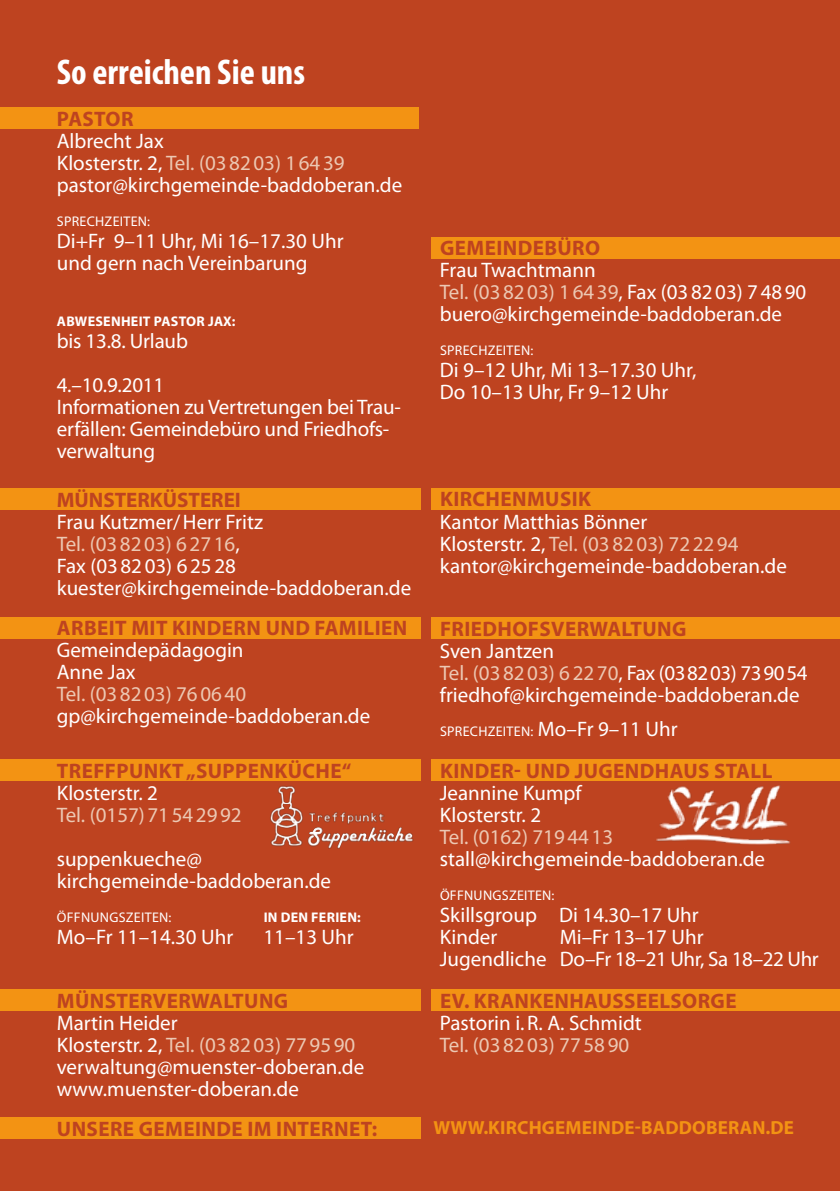
<style>
.page{position:relative;width:840px;height:1191px;background:#fff}
.page>*{position:absolute;margin:0;border:0;box-sizing:border-box;transform-origin:0 0}
.t1{font:700 condensed 36px "Myriad Pro";color:#fff}
.t2{font:21px/22px "Myriad Pro";color:#fff}
.t3{font:700 21px "Myriad Pro";letter-spacing:.02em;color:#be4320}
.t4{font:21px "Myriad Pro";color:#ecc8b3}
.t5{font:700 21px "Myriad Pro";color:#be4320}
.t6{font:700 19px "Myriad Pro";color:#f39313}
.t7{font:14px "Myriad Pro";letter-spacing:.02em;color:#fff}
.t8{font:700 14px "Myriad Pro";letter-spacing:.02em;color:#fff}
.s1{color:#ecc8b3}
.s2{font-size:14px}
</style>
<div class="page">
<div style="left:0;top:0;width:839px;height:1191px;background:#be4320"></div>
<div style="left:431px;top:237px;width:408px;height:21px;background:#f39313"></div>
<div style="left:431px;top:488px;width:408px;height:21px;background:#f39313"></div>
<div style="left:431px;top:989px;width:408px;height:21px;background:#f39313"></div>
<div style="left:0;top:488px;width:420px;height:21px;background:#f39313"></div>
<div style="left:0;top:617px;width:420px;height:22px;background:#f39313"></div>
<div style="left:0;top:759px;width:420px;height:21px;background:#f39313"></div>
<div style="left:0;top:989px;width:420px;height:21px;background:#f39313"></div>
<div style="left:0;top:1117px;width:420px;height:21px;background:#f39313"></div>
<div style="left:0;top:108px;width:418px;height:21px;background:#f39313"></div>
<div style="left:431px;top:617px;width:408px;height:22px;background:#f39313"></div>
<div style="left:431px;top:759px;width:408px;height:21px;background:#f39313"></div>
<img style="left:261px;top:780px;width:159px;height:69px">
<img style="left:652px;top:780px;width:141px;height:65px">
<h1 class="t1" style="left:57px;top:49px;width:250px">So erreichen Sie uns</h1>
<p class="t3" style="left:57px;top:105px;width:22px">PASTO</p>
<p class="t3" style="left:121px;top:105px;width:14px">R</p>
<p class="t2" style="left:57px;top:130px;width:347px">Albrecht Jax<br>Klosterstr. 2, <span class="s1">Tel. (038203) 16439 </span>pastor@kirchgemeinde-baddoberan.de</p>
<p class="t7" style="left:57px;top:213px;width:16px">Sprechzeiten</p>
<p class="t7" style="left:147px;top:213px;width:4px">:</p>
<p class="t2" style="left:57px;top:230px;width:288px">Di+Fr 9–11 Uhr, Mi 16–17.30 Uhr und gern nach Vereinbarung</p>
<p class="t8" style="left:57px;top:312px;width:19px">ABWESENHEIT</p>
<p class="t8" style="left:154px;top:312px;width:15px">PASTO</p>
<p class="t8" style="left:196px;top:312px;width:40px">R JAX:</p>
<p class="t2" style="left:57px;top:319px;width:133px;line-height:44px">bis 13.8. Urlaub<br>4.–10.9.2011</p>
<p class="t2" style="left:57px;top:396px;width:345px">Informationen zu Vertretungen bei Trau&shy;erfällen: Gemeindebüro und Friedhofs&shy;verwaltung</p>
<p class="t5" style="left:57px;top:486px;width:186px">MÜNSTERKÜSTEREI</p>
<p class="t2" style="left:57px;top:510px;width:356px">Frau Kutzmer/Herr Fritz<br><span class="s1">Tel. (038203) 62716</span>,<br>Fax (038203) 62528 kuester@kirchgemeinde-baddoberan.de</p>
<p class="t3" style="left:57px;top:614px;width:351px">ARBEIT MIT KINDERN UND FAMILIEN</p>
<p class="t2" style="left:57px;top:639px;width:188px">Gemeindepädagogin<br>Anne Jax</p>
<p class="t4" style="left:57px;top:681px;width:191px">Tel. (038203) 760640</p>
<p class="t2" style="left:57px;top:705px;width:315px">gp@kirchgemeinde-baddoberan.de</p>
<p class="t3" style="left:57px;top:757px;width:39px">TREFFPUNKT</p>
<p class="t3" style="left:186px;top:757px;width:36px">„SUPPENKÜCHE</p>
<p class="t3" style="left:341px;top:757px;width:11px">“</p>
<p class="t2" style="left:57px;top:781px;width:103px">Klosterstr. 2</p>
<p class="t4" style="left:57px;top:801px;width:186px">Tel. (0157)71542992</p>
<p class="t2" style="left:57px;top:847px;width:276px">suppenkueche@ kirchgemeinde-baddoberan.de</p>
<p class="t7" style="left:57px;top:908px;width:19px">Öffnungszeiten</p>
<p class="t7" style="left:168px;top:908px;width:4px">:</p>
<p class="t2" style="left:57px;top:925px;width:178px">Mo–Fr 11–14.30 Uhr</p>
<p class="t8" style="left:263px;top:908px;width:27px">IN DEN</p>
<p class="t8" style="left:311px;top:908px;width:51px">FERIEN:</p>
<p class="t2" style="left:263px;top:925px;width:92px">11–13 Uhr</p>
<p class="t3" style="left:57px;top:987px;width:233px">MÜNSTERVERWALTUNG</p>
<p class="t2" style="left:57px;top:1011px;width:309px">Martin Heider<br>Klosterstr. 2, <span class="s1">Tel. (038203) 779590 </span>verwaltung@muenster-doberan.de www.muenster-doberan.de</p>
<p class="t3" style="left:57px;top:1115px;width:28px">UNSE</p>
<p class="t3" style="left:110px;top:1115px;width:43px">RE GEMEINDE</p>
<p class="t3" style="left:247px;top:1115px;width:41px">IM INTE</p>
<p class="t3" style="left:321px;top:1115px;width:57px">RNET:</p>
<p class="t3" style="left:440px;top:235px;width:161px">GEMEINDEBÜRO</p>
<p class="t2" style="left:439px;top:259px;width:368px">Frau Twachtmann<br><span class="s1">Tel. (038203) 16439</span>, Fax (038203) 74890 buero@kirchgemeinde-baddoberan.de</p>
<p class="t7" style="left:440px;top:342px;width:16px">Sprechzeiten</p>
<p class="t7" style="left:530px;top:342px;width:4px">:</p>
<p class="t2" style="left:439px;top:359px;width:258px">Di 9–12 Uhr, Mi 13–17.30 Uhr,<br>Do 10–13 Uhr, Fr 9–12 Uhr</p>
<p class="t3" style="left:440px;top:486px;width:152px">KIRCHENMUSIK</p>
<p class="t2" style="left:439px;top:510px;width:348px">Kantor Matthias Bönner<br>Klosterstr. 2, <span class="s1">Tel. (038203) 722294 </span>kantor@kirchgemeinde-baddoberan.de</p>
<p class="t3" style="left:440px;top:615px;width:248px">FRIEDHOFSVERWALTUNG</p>
<p class="t2" style="left:439px;top:639px;width:369px">Sven Jantzen<br><span class="s1">Tel. (038203) 62270</span>, Fax (038203) 739054 friedhof@kirchgemeinde-baddoberan.de</p>
<p class="t7" style="left:440px;top:722px;width:16px">Sprechzeiten</p>
<p class="t2" style="left:530px;top:717px;width:149px"><span class="s2">:</span> Mo–Fr 9–11 Uhr</p>
<p class="t3" style="left:440px;top:757px;width:13px">KINDE</p>
<p class="t3" style="left:501px;top:757px;width:40px">R- UND</p>
<p class="t3" style="left:574px;top:757px;width:24px">JUGENDHAUS</p>
<p class="t3" style="left:713px;top:757px;width:25px">STALL</p>
<p class="t2" style="left:439px;top:781px;width:143px">Jeannine Kumpf<br>Klosterstr. 2</p>
<p class="t4" style="left:439px;top:823px;width:175px">Tel. (0162) 7194413</p>
<p class="t2" style="left:439px;top:847px;width:326px">stall@kirchgemeinde-baddoberan.de</p>
<p class="t7" style="left:440px;top:886px;width:19px">Öffnungszeiten</p>
<p class="t7" style="left:551px;top:886px;width:4px">:</p>
<p class="t2" style="left:439px;top:903px;width:260px">Skillsgroup Di 14.30–17 Uhr<br>Kinder</p>
<p class="t2" style="left:439px;top:925px;width:380px;text-align:center">Mi–Fr 13–17 Uhr<br>Jugendliche Do–Fr 18–21 Uhr, Sa 18–22 Uhr</p>
<p class="t3" style="left:440px;top:987px;width:68px">EV. KRANKENHAUSSEELSO</p>
<p class="t3" style="left:697px;top:987px;width:27px">RGE</p>
<p class="t2" style="left:439px;top:1011px;width:203px">Pastorin i.R. A. Schmidt</p>
<p class="t4" style="left:439px;top:1031px;width:191px">Tel. (038203) 775890</p>
<p class="t6" style="left:433px;top:1115px;width:18px">WWW</p>
<p class="t6" style="left:483px;top:1115px;width:47px">.KI RCHGEMEINDE</p>
<p class="t6" style="left:634px;top:1115px;width:20px">-BADDOBE</p>
<p class="t6" style="left:727px;top:1115px;width:55px">RAN.DE</p>
</div>
